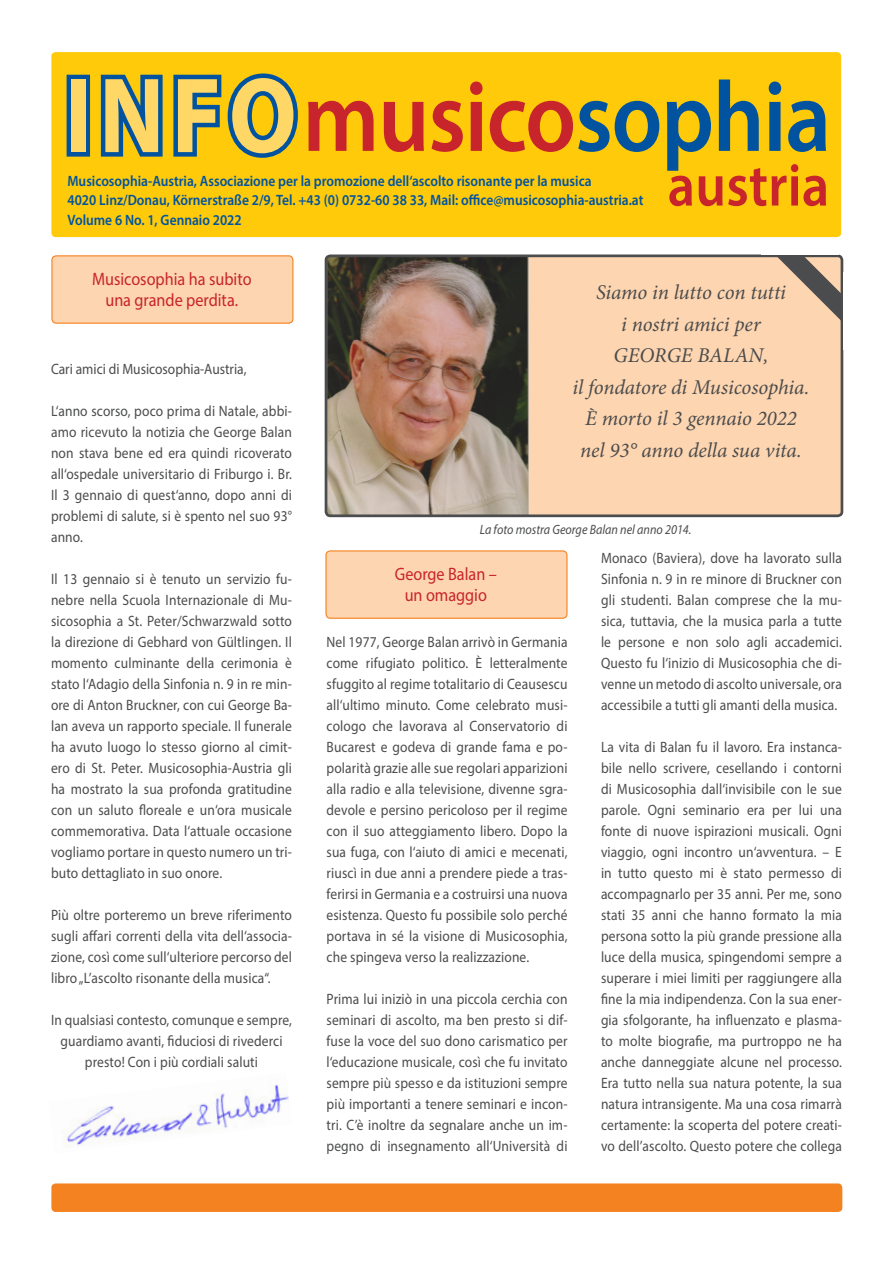
<style>
.page{position:relative;width:893px;height:1263px;background:#fff}
.page>*{position:absolute;margin:0;border:0;box-sizing:border-box;transform-origin:0 0}
.t1{font:600 100.5px "Myriad Pro";letter-spacing:-.015em;color:#c8242b;scale:.9 1}
.t2{font:600 60px "Myriad Pro";letter-spacing:.005em;color:#c8242b;scale:.9 1}
.t3{font:italic 21px "Minion Pro";letter-spacing:-.005em;color:#4b4c4d}
.t4{font:18px "Myriad Pro";color:#c8242b;scale:.9 1}
.t5{font:15px/21px "Myriad Pro";letter-spacing:.01em;color:#4b4c4d;text-align:justify;scale:.9 1}
.t6{font:600 15px "Myriad Pro";color:#0153a0;scale:.9 1}
.t7{font:italic 13.5px "Myriad Pro";color:#4b4c4d;scale:.9 1}
.s1{font-weight:700;font-size:108.15px;color:#fed767}
.s2{color:#0153a0}
</style>
<div class="page">
<img style="left:62px;top:1084px;width:227px;height:62px">
<div style="left:51px;top:52px;width:790px;height:185px;background:#feca0a;border-radius:4px"></div>
<div style="left:67px;top:75px;width:23px;height:82px;border:9px solid #0153a0"></div>
<svg style="left:100px;top:73px;width:198px;height:85px"></svg>
<div style="left:51px;top:1183px;width:791px;height:29px;background:#f58220;border-radius:4px"></div>
<div style="left:326px;top:551px;width:241px;height:67px;background:#fdd5b0;border-radius:4px"></div>
<div style="left:325px;top:550px;width:242px;height:69px;border:1px solid #f58220;border-radius:4px"></div>
<div style="left:52px;top:256px;width:241px;height:67px;background:#fdd5b0;border-radius:4px"></div>
<div style="left:51px;top:255px;width:242px;height:69px;border:1px solid #f58220;border-radius:4px"></div>
<div style="left:326px;top:256px;width:516px;height:260px;background:#fdd5b0;border-radius:4px"></div>
<img style="left:329px;top:258px;width:200px;height:255px">
<div style="left:325px;top:254px;width:518px;height:263px;border:3px solid #4b4c4d;border-radius:4px"></div>
<svg style="left:775px;top:254px;width:69px;height:74px"></svg>
<div style="left:843px;top:273px;width:35px;height:77px;background:#fff"></div>
<p class="t1" style="left:65px;top:53px;width:853px"><span class="s1">INFO</span>musico<span class="s2">sophia</span></p>
<p class="t2" style="left:668px;top:147px;width:181px">austria</p>
<p class="t6" style="left:67px;top:171px;width:584px">Musicosophia-Austria, Associazione per la promozione dell‘ascolto risonante per la musica</p>
<p class="t6" style="left:67px;top:191px;width:641px">4020 Linz/Donau, Körnerstraße 2/9, Tel. +43 (0) 0732-60 38 33, Mail: office@musicosophia-austria.at</p>
<p class="t6" style="left:67px;top:210px;width:195px">Volume 6 No. 1, Gennaio 2022</p>
<p class="t4" style="left:92px;top:268px;width:179px">Musicosophia ha subito</p>
<p class="t4" style="left:105px;top:289px;width:149px">una grande perdita.</p>
<p class="t5" style="left:51px;top:358px;width:219px">Cari amici di Musicosophia-Austria,</p>
<p class="t5" style="left:51px;top:400px;width:269px">L‘anno scorso, poco prima di Natale, abbi&shy;amo ricevuto la notizia che George Balan non stava bene ed era quindi ricoverato all‘ospedale universitario di Friburgo i. Br.<br>Il 3 gennaio di quest‘anno, dopo anni di problemi di salute, si è spento nel suo 93° anno.</p>
<p class="t5" style="left:51px;top:568px;width:269px">Il 13 gennaio si è tenuto un servizio fu&shy;nebre nella Scuola Internazionale di Mu&shy;sicosophia a St. Peter/Schwarzwald sotto la direzione di Gebhard von Gültlingen. Il momento culminante della cerimonia è stato l‘Adagio della Sinfonia n. 9 in re min&shy;ore di Anton Bruckner, con cui George Ba&shy;lan aveva un rapporto speciale. Il funerale ha avuto luogo lo stesso giorno al cimit&shy;ero di St. Peter. Musicosophia-Austria gli ha mostrato la sua profonda gratitudine con un saluto floreale e un‘ora musicale commemorativa. Data l‘attuale occasione vogliamo portare in questo numero un tri&shy;buto dettagliato in suo onore.</p>
<p class="t5" style="left:51px;top:904px;width:269px">Più oltre porteremo un breve riferimento sugli affari correnti della vita dell‘associa&shy;zione, così come sull‘ulteriore percorso del libro „L’ascolto risonante della musica“.</p>
<p class="t5" style="left:51px;top:1009px;width:269px">In qualsiasi contesto, comunque e sempre,</p>
<p class="t5" style="left:60px;top:1030px;width:248px;text-align:center">guardiamo avanti, fiduciosi di rivederci presto! Con i più cordiali saluti</p>
<p class="t3" style="left:596px;top:278px;width:191px">Siamo in lutto con tutti</p>
<p class="t3" style="left:621px;top:310px;width:141px">i nostri amici per</p>
<p class="t3" style="left:614px;top:341px;width:156px">GEORGE BALAN,</p>
<p class="t3" style="left:573px;top:373px;width:238px">il fondatore di Musicosophia.</p>
<p class="t3" style="left:585px;top:404px;width:213px">È morto il 3 gennaio 2022</p>
<p class="t3" style="left:580px;top:436px;width:223px">nel 93° anno della sua vita.</p>
<p class="t7" style="left:480px;top:521px;width:237px">La foto mostra George Balan nel anno 2014.</p>
<p class="t4" style="left:395px;top:563px;width:115px">George Balan –</p>
<p class="t4" style="left:405px;top:584px;width:93px">un omaggio</p>
<p class="t5" style="left:327px;top:631px;width:269px">Nel 1977, George Balan arrivò in Germania come rifugiato politico. È letteralmente sfuggito al regime totalitario di Ceausescu all‘ultimo minuto. Come celebrato musi&shy;cologo che lavorava al Conservatorio di Bucarest e godeva di grande fama e po&shy;polarità grazie alle sue regolari apparizioni alla radio e alla televisione, divenne sgra&shy;devole e persino pericoloso per il regime con il suo atteggiamento libero. Dopo la sua fuga, con l‘aiuto di amici e mecenati, riuscì in due anni a prendere piede a tras&shy;ferirsi in Germania e a costruirsi una nuova esistenza. Questo fu possibile solo perché portava in sé la visione di Musicosophia, che spingeva verso la realizzazione.</p>
<p class="t5" style="left:327px;top:988px;width:269px">Prima lui iniziò in una piccola cerchia con seminari di ascolto, ma ben presto si dif&shy;fuse la voce del suo dono carismatico per l‘educazione musicale, così che fu invitato sempre più spesso e da istituzioni sempre più importanti a tenere seminari e incon&shy;tri. C’è inoltre da segnalare anche un im&shy;pegno di insegnamento all‘Università di</p>
<p class="t5" style="left:601px;top:547px;width:269px">Monaco (Baviera), dove ha lavorato sulla Sinfonia n. 9 in re minore di Bruckner con gli studenti. Balan comprese che la mu&shy;sica, tuttavia, che la musica parla a tutte le persone e non solo agli accademici.<br>Questo fu l‘inizio di Musicosophia che di-</p>
<p class="t5" style="left:601px;top:673px;width:269px">venne un metodo di ascolto universale, ora</p>
<p class="t5" style="left:601px;top:694px;width:264px">accessibile a tutti gli amanti della musica.</p>
<p class="t5" style="left:601px;top:736px;width:269px">La vita di Balan fu il lavoro. Era instanca&shy;bile nello scrivere, cesellando i contorni di Musicosophia dall‘invisibile con le sue parole. Ogni seminario era per lui una fonte di nuove ispirazioni musicali. Ogni viaggio, ogni incontro un‘avventura. – E in tutto questo mi è stato permesso di accompagnarlo per 35 anni. Per me, sono stati 35 anni che hanno formato la mia persona sotto la più grande pressione alla luce della musica, spingendomi sempre a superare i miei limiti per raggiungere alla fine la mia indipendenza. Con la sua ener&shy;gia sfolgorante, ha influenzato e plasma&shy;to molte biografie, ma purtroppo ne ha anche danneggiate alcune nel processo.<br>Era tutto nella sua natura potente, la sua natura intransigente. Ma una cosa rimarrà certamente: la scoperta del potere creati&shy;vo dell’ascolto. Questo potere che collega</p>
</div>
